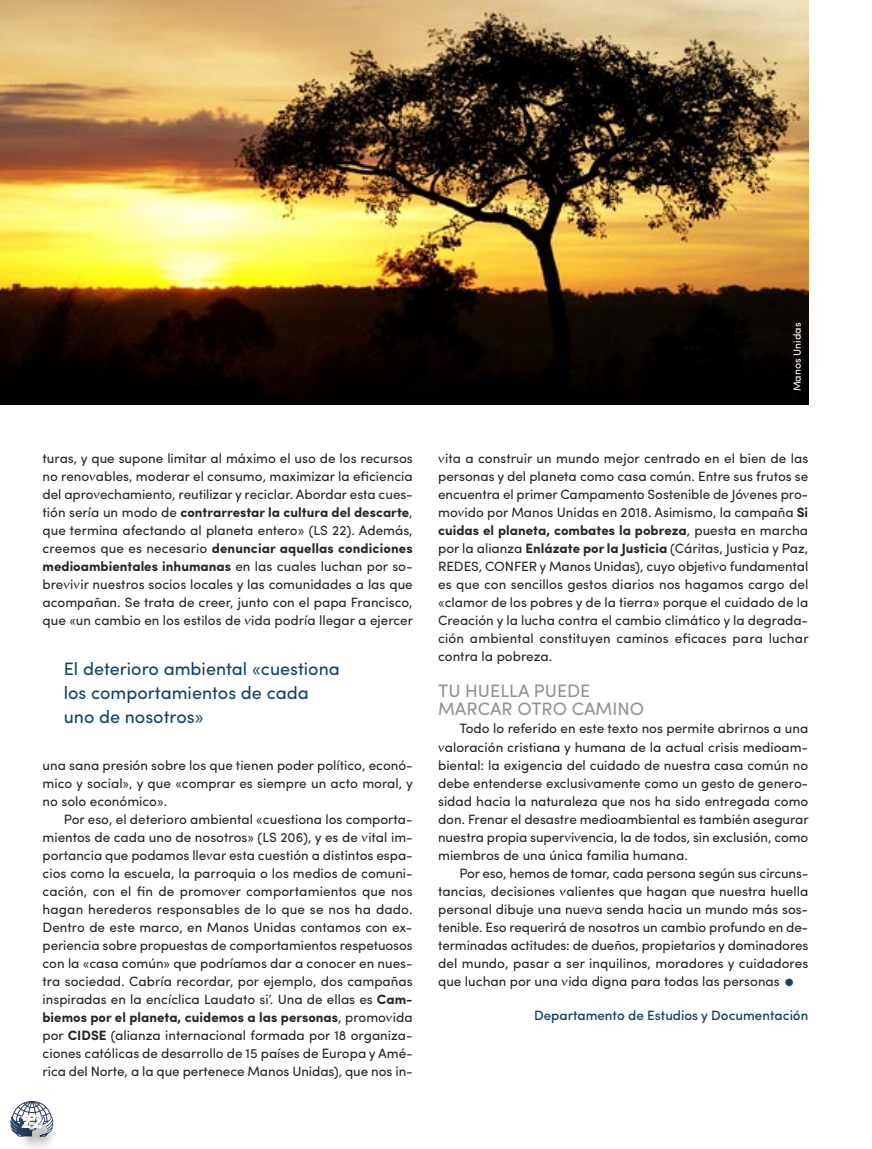
<style>
.page{position:relative;width:872px;height:1149px;background:#fff}
.page>*{position:absolute;margin:0;border:0;box-sizing:border-box;transform-origin:0 0}
.t1{font:700 20.4px "Sofia Pro";color:#fff}
.t2{font:18px "Sofia Pro";color:#13436a}
.t3{font:18px "Sofia Pro";color:#939293}
.t4{font:13.5px/18px "Sofia Pro";color:#272526;text-align:justify}
.t5{font:500 13.5px "Sofia Pro";color:#13436a}
.t6{font:10.5px "Sofia Pro";color:#fff}
.s1{font-weight:700}
.s2{color:#13436a}
</style>
<div class="page">
<img style="left:0;top:0;width:808px;height:404px">
<img style="left:10px;top:1101px;width:44px;height:47px">
<p class="t4" style="left:43px;top:451px;width:372px">turas, y que supone limitar al máximo el uso de los recursos no renovables, moderar el consumo, maximizar la eficiencia del aprovechamiento, reutilizar y reciclar. Abordar esta cues&shy;tión sería un modo de <span class="s1">contrarrestar la cultura del descarte</span>, que termina afectando al planeta entero» (LS 22). Además, creemos que es necesario <span class="s1">denunciar aquellas condiciones medioambientales inhumanas</span> en las cuales luchan por so&shy;brevivir nuestros socios locales y las comunidades a las que acompañan. Se trata de creer, junto con el papa Francisco, que «un cambio en los estilos de vida podría llegar a ejercer</p>
<p class="t2" style="left:64px;top:661px;width:277px">El deterioro ambiental «cuestiona</p>
<p class="t2" style="left:64px;top:685px;width:246px">los comportamientos de cada</p>
<p class="t2" style="left:64px;top:709px;width:141px">uno de nosotros»</p>
<p class="t4" style="left:43px;top:757px;width:372px">una sana presión sobre los que tienen poder político, econó&shy;mico y social», y que «comprar es siempre un acto moral, y no solo económico».</p>
<p class="t4" style="left:43px;top:811px;width:372px;text-indent:21px">Por eso, el deterioro ambiental «cuestiona los comporta&shy;mientos de cada uno de nosotros» (LS 206), y es de vital im&shy;portancia que podamos llevar esta cuestión a distintos espa&shy;cios como la escuela, la parroquia o los medios de comuni&shy;cación, con el fin de promover comportamientos que nos hagan herederos responsables de lo que se nos ha dado.<br>Dentro de este marco, en Manos Unidas contamos con ex&shy;periencia sobre propuestas de comportamientos respetuosos con la «casa común» que podríamos dar a conocer en nues&shy;tra sociedad. Cabría recordar, por ejemplo, dos campañas inspiradas en la encíclica Laudato si’. Una de ellas es <span class="s1">Cam&shy;biemos por el planeta, cuidemos a las personas</span>, promovida por <span class="s1">CIDSE</span> (alianza internacional formada por 18 organiza&shy;ciones católicas de desarrollo de 15 países de Europa y Amé&shy;rica del Norte, a la que pertenece Manos Unidas), que nos in-</p>
<p class="t1" style="left:21px;top:1112px;width:24px">22</p>
<p class="t6" style="left:793px;top:391px;width:70px;rotate:-90deg">Manos Unidas</p>
<p class="t4" style="left:438px;top:451px;width:372px">vita a construir un mundo mejor centrado en el bien de las personas y del planeta como casa común. Entre sus frutos se encuentra el primer Campamento Sostenible de Jóvenes pro&shy;movido por Manos Unidas en 2018. Asimismo, la campaña <span class="s1">Si cuidas el planeta, combates la pobreza</span>, puesta en marcha por la alianza <span class="s1">Enlázate por la Justicia</span> (Cáritas, Justicia y Paz, REDES, CONFER y Manos Unidas), cuyo objetivo fundamental es que con sencillos gestos diarios nos hagamos cargo del «clamor de los pobres y de la tierra» porque el cuidado de la Creación y la lucha contra el cambio climático y la degrada&shy;ción ambiental constituyen caminos eficaces para luchar contra la pobreza.</p>
<p class="t3" style="left:438px;top:684px;width:154px">TU HUELLA PUEDE</p>
<p class="t3" style="left:438px;top:702px;width:207px">MARCAR OTRO CAMINO</p>
<p class="t4" style="left:438px;top:721px;width:372px;text-indent:21px">Todo lo referido en este texto nos permite abrirnos a una valoración cristiana y humana de la actual crisis medioam&shy;biental: la exigencia del cuidado de nuestra casa común no debe entenderse exclusivamente como un gesto de genero&shy;sidad hacia la naturaleza que nos ha sido entregada como don. Frenar el desastre medioambiental es también asegurar nuestra propia supervivencia, la de todos, sin exclusión, como miembros de una única familia humana.</p>
<p class="t4" style="left:438px;top:865px;width:372px;text-indent:21px">Por eso, hemos de tomar, cada persona según sus circuns&shy;tancias, decisiones valientes que hagan que nuestra huella personal dibuje una nueva senda hacia un mundo más sos&shy;tenible. Eso requerirá de nosotros un cambio profundo en de&shy;terminadas actitudes: de dueños, propietarios y dominadores del mundo, pasar a ser inquilinos, moradores y cuidadores que luchan por una vida digna para todas las personas <span class="s2">●</span></p>
<p class="t5" style="left:534px;top:1010px;width:276px">Departamento de Estudios y Documentación</p>
</div>
